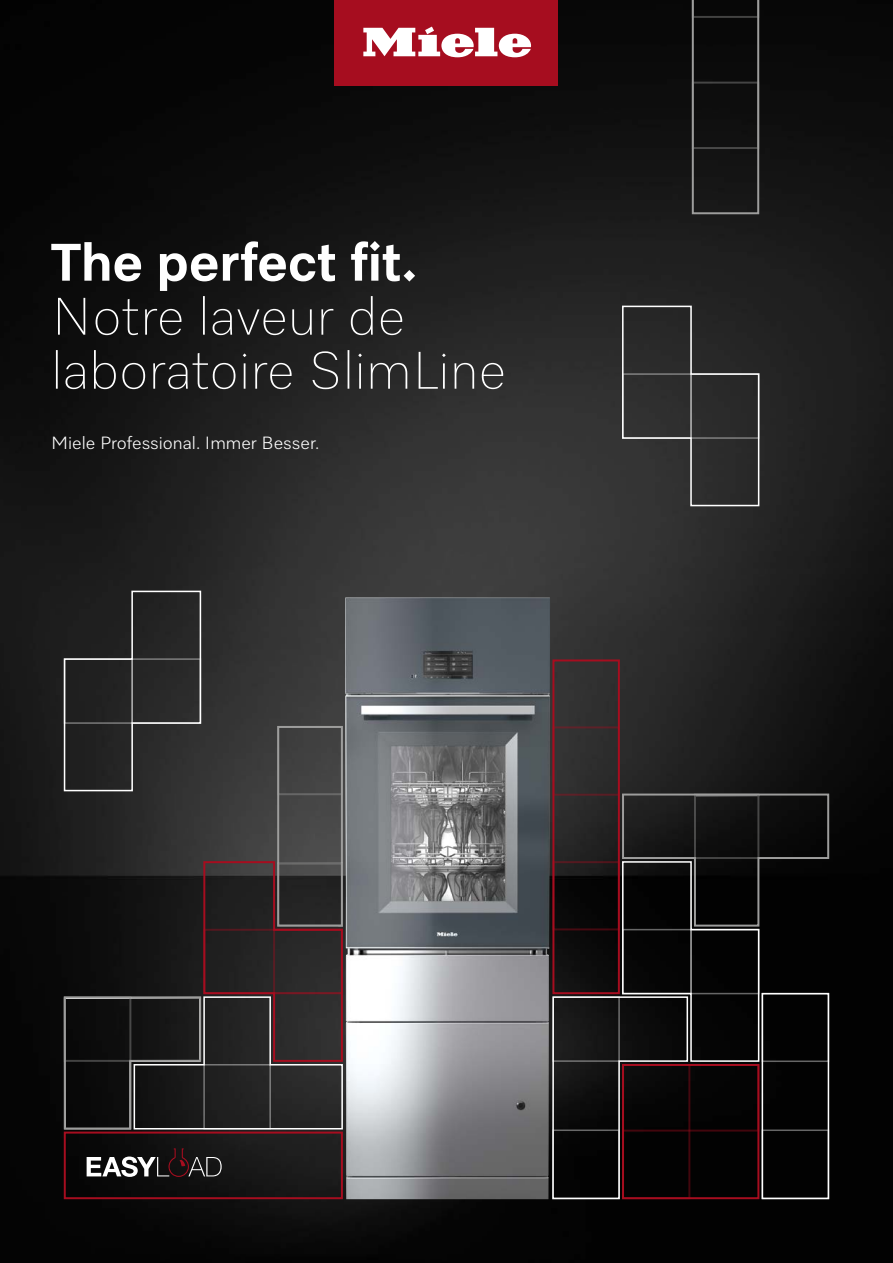
<style>
.page{position:relative;width:893px;height:1263px;background:#fff}
.page>*{position:absolute;margin:0;border:0;box-sizing:border-box;transform-origin:0 0}
.t1{font:200 54px/54px "Miele Elements";color:#fff}
.t2{font:700 54px "Miele Elements";color:#fff}
.t3{font:300 18px "Miele Elements";color:#fff}
</style>
<div class="page">
<img style="left:0;top:0;width:893px;height:1263px">
<svg style="left:87px;top:1148px;width:135px;height:29px;background:#454142"></svg>
<img style="left:345px;top:597px;width:205px;height:602px">
<div style="left:277px;top:726px;width:66px;height:200px;border:2px solid #9d9d9c"></div>
<div style="left:64px;top:1131px;width:279px;height:68px;border:2px solid #a60d1f"></div>
<div style="left:552px;top:659px;width:68px;height:335px;border:2px solid #a60d1f"></div>
<svg style="left:63px;top:860px;width:281px;height:270px;background:#262323"></svg>
<svg style="left:63px;top:590px;width:139px;height:202px;background:#2e2e2e"></svg>
<svg style="left:621px;top:305px;width:139px;height:202px;background:#323232"></svg>
<div style="left:622px;top:373px;width:70px;height:66px;border:2px solid #fff"></div>
<svg style="left:552px;top:792px;width:278px;height:408px;background:#131010"></svg>
<div style="left:690px;top:929px;width:69px;height:65px;border:2px solid #fff"></div>
<div style="left:622px;top:929px;width:70px;height:65px;border:2px solid #fff"></div>
<div style="left:552px;top:861px;width:68px;height:69px;border:2px solid #a60d1f"></div>
<div style="left:552px;top:726px;width:68px;height:70px;border:2px solid #a60d1f"></div>
<div style="left:277px;top:726px;width:66px;height:69px;border:2px solid #9d9d9c"></div>
<svg style="left:692px;top:0;width:67px;height:214px;background:#181818"></svg>
<div style="left:762px;top:993px;width:67px;height:69px;border:2px solid #fff"></div>
<div style="left:335px;top:0;width:223px;height:85px;background:#a60d1f"></div>
<svg style="left:363px;top:26px;width:168px;height:31px"></svg>
<p class="t2" style="left:51px;top:228px;width:368px">The perfect fit.</p>
<p class="t1" style="left:51px;top:287px;width:457px">Notre laveur de laboratoire SlimLine</p>
<p class="t3" style="left:51px;top:431px;width:270px">Miele Professional. Immer Besser.</p>
</div>
